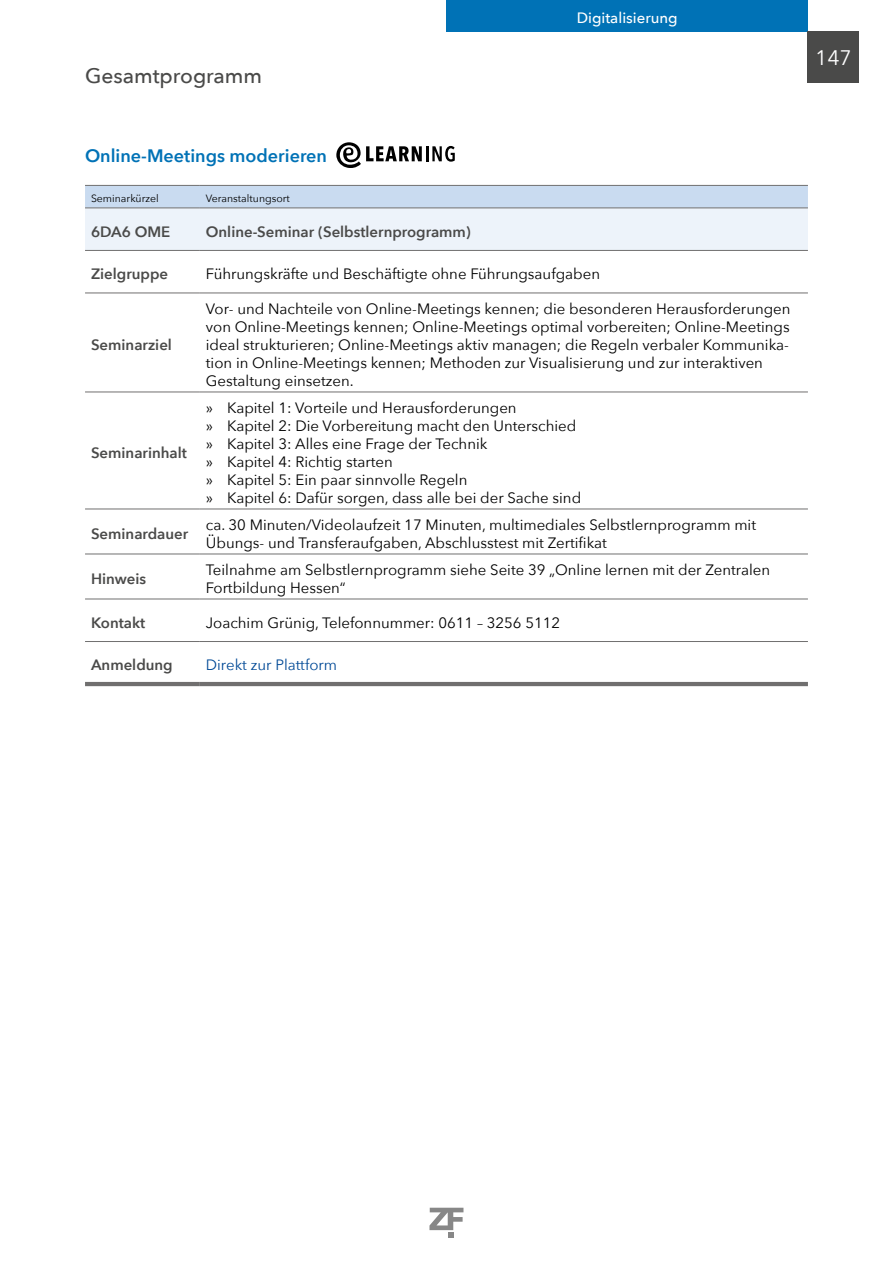
<style>
.page{position:relative;width:893px;height:1263px;background:#fff}
.page>*{position:absolute;margin:0;border:0;box-sizing:border-box;transform-origin:0 0}
.t1{font:500 21px "Avenir Next";color:#4a4a49}
.t2{font:21px "Avenir Next";color:#fff}
.t3{font:600 18px "Avenir Next";color:#0072b6}
.t4{font:15px/18px "Avenir Next";color:#000}
.t5{font:600 15px "Avenir Next";color:#4a4a49}
.t6{font:15px "Avenir Next";color:#004996}
.t7{font:500 15px "Avenir Next";color:#fff}
.t8{font:10.5px "Avenir Next";color:#000}
</style>
<div class="page">
<div style="left:446px;top:0;width:362px;height:32px;background:#0072b6"></div>
<div style="left:808px;top:32px;width:51px;height:51px;background:#4a4a49"></div>
<svg style="left:429px;top:1208px;width:34px;height:30px"></svg>
<svg style="left:336px;top:142px;width:119px;height:26px"></svg>
<svg style="left:85px;top:186px;width:723px;height:64px"></svg>
<hr style="left:85px;top:185px;width:115px;height:1px;background:#706f6f">
<hr style="left:85px;top:208px;width:115px;height:1px;background:#706f6f">
<hr style="left:85px;top:682px;width:115px;height:4px;background:#706f6f">
<hr style="left:200px;top:293px;width:608px;height:1px;background:#706f6f">
<hr style="left:200px;top:392px;width:608px;height:1px;background:#706f6f">
<hr style="left:200px;top:509px;width:608px;height:1px;background:#706f6f">
<hr style="left:200px;top:554px;width:608px;height:1px;background:#706f6f">
<hr style="left:200px;top:599px;width:608px;height:1px;background:#706f6f">
<hr style="left:200px;top:682px;width:608px;height:4px;background:#706f6f">
<hr style="left:200px;top:185px;width:608px;height:1px;background:#706f6f">
<hr style="left:200px;top:208px;width:608px;height:1px;background:#706f6f">
<hr style="left:85px;top:250px;width:115px;height:1px;background:#706f6f">
<hr style="left:200px;top:250px;width:608px;height:1px;background:#706f6f">
<hr style="left:85px;top:509px;width:115px;height:1px;background:#706f6f">
<hr style="left:85px;top:554px;width:115px;height:1px;background:#706f6f">
<hr style="left:85px;top:599px;width:115px;height:1px;background:#706f6f">
<hr style="left:85px;top:293px;width:115px;height:1px;background:#706f6f">
<hr style="left:85px;top:392px;width:115px;height:1px;background:#706f6f">
<hr style="left:85px;top:641px;width:115px;height:1px;background:#706f6f">
<hr style="left:200px;top:641px;width:608px;height:1px;background:#706f6f">
<h1 class="t1" style="left:85px;top:58px;width:179px">Gesamtprogramm</h1>
<p class="t7" style="left:577px;top:5px;width:103px">Digitalisierung</p>
<p class="t3" style="left:85px;top:140px;width:243px">Online-Meetings moderieren</p>
<p class="t8" style="left:91px;top:189px;width:69px">Seminarkürzel</p>
<p class="t8" style="left:206px;top:189px;width:85px">Veranstaltungsort</p>
<p class="t5" style="left:91px;top:219px;width:81px">6DA6 OME</p>
<p class="t5" style="left:206px;top:219px;width:267px">Online-Seminar (Selbstlernprogramm)</p>
<p class="t5" style="left:91px;top:261px;width:79px">Zielgruppe</p>
<p class="t4" style="left:206px;top:264px;width:396px">Führungskräfte und Beschäftigte ohne Führungsaufgaben</p>
<p class="t5" style="left:91px;top:332px;width:82px">Seminarziel</p>
<p class="t5" style="left:91px;top:440px;width:97px">Seminarinhalt</p>
<p class="t4" style="left:206px;top:299px;width:586px">Vor- und Nachteile von Online-Meetings kennen; die besonderen Herausforderungen von Online-Meetings kennen; Online-Meetings optimal vorbereiten; Online-Meetings ideal strukturieren; Online-Meetings aktiv managen; die Regeln verbaler Kommunika&shy;tion in Online-Meetings kennen; Methoden zur Visualisierung und zur interaktiven Gestaltung einsetzen.</p>
<p class="t4" style="left:206px;top:398px;width:312px">» Kapitel 1: Vorteile und Herausforderungen</p>
<p class="t4" style="left:206px;top:416px;width:372px">» Kapitel 2: Die Vorbereitung macht den Unterschied</p>
<p class="t4" style="left:206px;top:434px;width:283px">» Kapitel 3: Alles eine Frage der Technik</p>
<p class="t4" style="left:206px;top:452px;width:189px">» Kapitel 4: Richtig starten</p>
<p class="t4" style="left:206px;top:470px;width:263px">» Kapitel 5: Ein paar sinnvolle Regeln</p>
<p class="t4" style="left:206px;top:488px;width:377px">» Kapitel 6: Dafür sorgen, dass alle bei der Sache sind</p>
<p class="t5" style="left:91px;top:521px;width:99px">Seminardauer</p>
<p class="t4" style="left:206px;top:515px;width:552px">ca. 30 Minuten/Videolaufzeit 17 Minuten, multimediales Selbstlernprogramm mit<br>Übungs- und Transferaufgaben, Abschlusstest mit Zertifikat</p>
<p class="t5" style="left:91px;top:566px;width:57px">Hinweis</p>
<p class="t4" style="left:206px;top:560px;width:566px">Teilnahme am Selbstlernprogramm siehe Seite 39 „Online lernen mit der Zentralen<br>Fortbildung Hessen“</p>
<p class="t5" style="left:91px;top:610px;width:56px">Kontakt</p>
<p class="t4" style="left:206px;top:613px;width:356px">Joachim Grünig, Telefonnummer: 0611 – 3256 5112</p>
<p class="t5" style="left:91px;top:652px;width:83px">Anmeldung</p>
<p class="t6" style="left:206px;top:652px;width:133px">Direkt zur Plattform</p>
<h1 class="t2" style="left:815px;top:40px;width:38px">147</h1>
</div>
